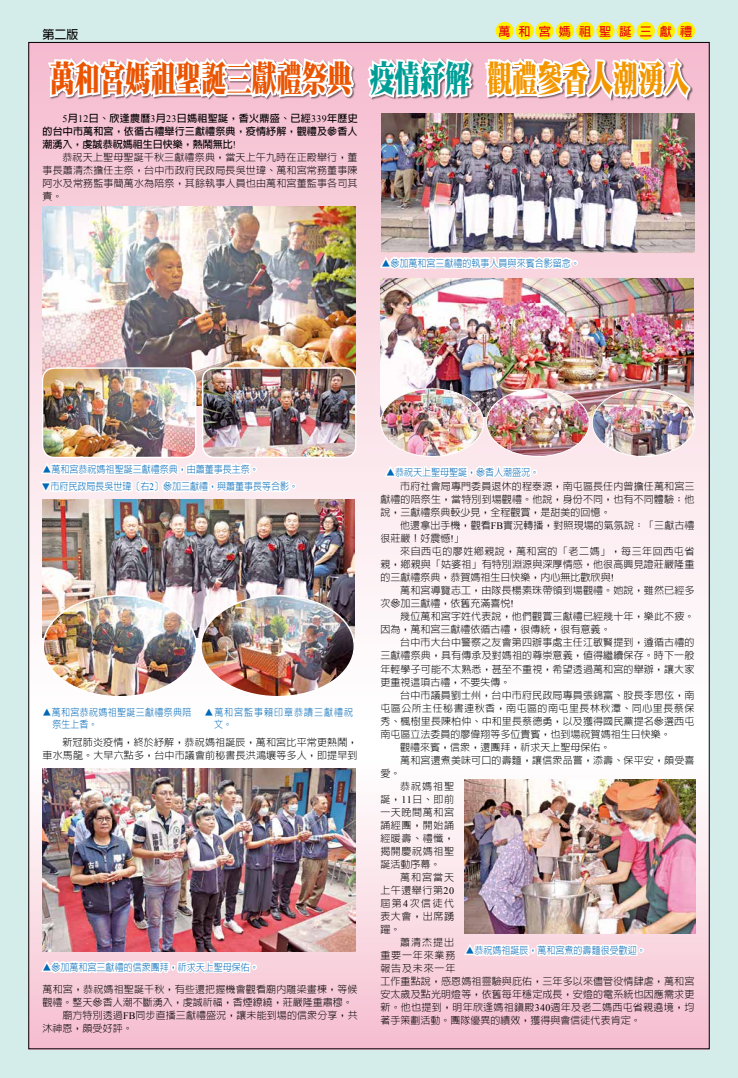
<style>
.page{position:relative;width:738px;height:1078px;background:#fff}
.page>*{position:absolute;margin:0;border:0;box-sizing:border-box;transform-origin:0 0}
.t1{font:36px "DF Ming Std W12";color:#ea5504;scale:.7 1}
.t2{font:700 12px "Lin Gothic";color:#e60012}
.t3{font:700 12px "Lin Gothic";color:#000}
.t4{font:300 10px/13px "Lin Gothic";letter-spacing:.01em;color:#000;text-align:justify}
.t5{font:300 10px "Lin Gothic";color:#0068b7;scale:.9 1}
.t6{font:700 10px/13px "Lin Gothic";letter-spacing:.015em;color:#000;text-align:justify}
.t7{font:300 10px "Lin Gothic";letter-spacing:.03em;color:#000}
.t8{font:300 10px "Lin Gothic";letter-spacing:.045em;color:#000}
.t9{font:300 10px/12px "Lin Gothic";letter-spacing:.035em;color:#0068b7;scale:.9 1}
.t10{font:300 10px/12px "Lin Gothic";letter-spacing:.105em;color:#0068b7;scale:.9 1}
.t11{font:300 10px "Lin Gothic";letter-spacing:.06em;color:#000}
.t12{font:300 10px "Lin Gothic";letter-spacing:.085em;color:#000}
.s1{color:#009e96}
.s2{color:#f39700}
.s3{font-family:"Times New Roman";font-weight:400}
</style>
<div class="page">
<div style="left:0;top:0;width:737px;height:1077px;background:#d4ecea"></div>
<div style="left:28px;top:755px;width:681px;height:294px;background:linear-gradient(to bottom,#fdfffe,#f5becf)"></div>
<div style="left:28px;top:43px;width:681px;height:711px;background:linear-gradient(to bottom,#f3bcce,#fff)"></div>
<svg style="left:45px;top:41px;width:311px;height:79px;background:#f2d3de"></svg>
<div style="left:676px;top:22px;width:18px;height:18px;background:#fff100;border-radius:50%"></div>
<img style="left:43px;top:206px;width:312px;height:89px">
<img style="left:43px;top:785px;width:312px;height:166px">
<svg style="left:382px;top:445px;width:157px;height:45px;background:#fceff2"></svg>
<img style="left:37px;top:295px;width:318px;height:490px">
<svg style="left:461px;top:776px;width:184px;height:193px;background:#f9e2e8"></svg>
<img style="left:39px;top:911px;width:220px;height:75px">
<img style="left:380px;top:278px;width:313px;height:138px">
<img style="left:380px;top:388px;width:103px;height:68px">
<div style="left:380px;top:388px;width:103px;height:69px;border:1px solid #fff;border-radius:50%"></div>
<img style="left:486px;top:388px;width:103px;height:68px">
<div style="left:485px;top:388px;width:104px;height:69px;border:1px solid #fff;border-radius:50%"></div>
<img style="left:591px;top:388px;width:103px;height:68px">
<div style="left:591px;top:388px;width:104px;height:69px;border:1px solid #fff;border-radius:50%"></div>
<img style="left:365px;top:21px;width:327px;height:338px">
<img style="left:43px;top:499px;width:311px;height:138px">
<img style="left:464px;top:779px;width:231px;height:154px">
<img style="left:201px;top:595px;width:153px;height:101px">
<img style="left:43px;top:595px;width:153px;height:101px">
<p class="t3" style="left:43px;top:29px;width:37px">第二版</p>
<p class="t2" style="left:498px;top:25px;width:195px">萬 和 宮 媽 祖 聖 誕 三 獻 禮</p>
<h1 class="t1" style="left:50px;top:59px;width:913px">萬和宮媽祖聖誕三獻禮祭典 <span class="s1">疫情紓解</span> <span class="s2">觀禮參香人潮湧入</span></h1>
<p class="t6" style="left:43px;top:111px;width:316px;text-indent:20px"><span class="s3">5</span>月<span class="s3">12</span>日、欣逢農曆<span class="s3">3</span>月<span class="s3">23</span>日媽祖聖誕，香火鼎盛、已經<span class="s3">339</span>年歷史的台中市萬和宮，依循古禮舉行三獻禮祭典，疫情紓解，觀禮及參香人潮湧入，虔誠恭祝媽祖生日快樂，熱鬧無比<span class="s3">!</span></p>
<p class="t4" style="left:43px;top:150px;width:316px;text-indent:20px">恭祝天上聖母聖誕千秋三獻禮祭典，當天上午九時在正殿舉行，董事長蕭清杰擔任主祭，台中市政府民政局長吳世瑋、萬和宮常務董事陳阿水及常務監事簡萬水為陪祭，其餘執事人員也由萬和宮董監事各司其責。</p>
<p class="t5" style="left:381px;top:258px;width:222px">▲參加萬和宮三獻禮的執事人員與來賓合影留念。</p>
<p class="t5" style="left:43px;top:464px;width:242px">▲萬和宮恭祝媽祖聖誕三獻禮祭典，由蕭董事長主祭。</p>
<p class="t5" style="left:386px;top:467px;width:172px">▲恭祝天上聖母聖誕，參香人潮盛況。</p>
<p class="t5" style="left:50px;top:491px;width:11px;rotate:-180deg">▲</p>
<p class="t5" style="left:50px;top:481px;width:277px">市府民政局長吳世瑋〔右<span class="s3">2</span>〕參加三獻禮，與蕭董事長等合影。</p>
<p class="t4" style="left:380px;top:480px;width:315px;text-indent:20px">市府社會局專門委員退休的程泰源，南屯區長任內曾擔任萬和宮三獻禮的陪祭生，當特別到場觀禮。他說，身份不同，也有不同體驗；他說，三獻禮祭典較少見，全程觀賞，是甜美的回憶。</p>
<p class="t4" style="left:380px;top:519px;width:315px;text-indent:20px">他還拿出手機，觀看<span class="s3">FB</span>實況轉播，對照現場的氣氛說：「三獻古禮很莊嚴！好震憾<span class="s3">!</span>」</p>
<p class="t4" style="left:380px;top:545px;width:315px;text-indent:20px">來自西屯的廖姓鄉親說，萬和宮的「老二媽」，每三年回西屯省親，鄉親與「姑婆祖」有特別淵源與深厚情感，他很高興見證莊嚴隆重的三獻禮祭典，恭賀媽祖生日快樂，內心無比歡欣與<span class="s3">!</span></p>
<p class="t4" style="left:380px;top:584px;width:315px;text-indent:20px">萬和宮導覽志工，由隊長楊素珠帶領到場觀禮。她說，雖然已經多次參加三獻禮，依舊充滿喜悅<span class="s3">!</span></p>
<p class="t4" style="left:380px;top:610px;width:315px;text-indent:20px">幾位萬和宮字姓代表說，他們觀賞三獻禮已經幾十年，樂此不疲。因為，萬和宮三獻禮依循古禮，很傳統，很有意義。</p>
<p class="t4" style="left:380px;top:636px;width:315px;text-indent:20px">台中市大台中警察之友會第四辦事處主任江敏賢提到，遵循古禮的三獻禮祭典，具有傳承及對媽祖的尊崇意義，值得繼續保存。時下一般年輕學子可能不太熟悉，甚至不重視，希望透過萬和宮的舉辦，讓大家更重視這項古禮，不要失傳。</p>
<p class="t4" style="left:400px;top:688px;width:295px">台中市議員劉士州，台中市府民政局專員張錦富、股長李思伭，南</p>
<p class="t8" style="left:380px;top:702px;width:315px">屯區公所主任秘書連秋香，南屯區的南屯里長林秋潭、同心里長蔡保</p>
<p class="t4" style="left:380px;top:714px;width:315px">秀、楓樹里長陳柏仲、中和里長蔡德勇，以及獲得國民黨提名參選西屯</p>
<p class="t4" style="left:380px;top:727px;width:291px">南屯區立法委員的廖偉翔等多位貴賓，也到場祝賀媽祖生日快樂。</p>
<p class="t4" style="left:400px;top:740px;width:212px">觀禮來賓，信眾，還團拜，祈求天上聖母保佑。</p>
<p class="t4" style="left:400px;top:753px;width:295px">萬和宮還煮美味可口的壽麵，讓信眾品嘗，添壽、保平安，頗受喜</p>
<p class="t4" style="left:380px;top:766px;width:21px">愛。</p>
<p class="t4" style="left:400px;top:779px;width:55px">恭祝媽祖聖</p>
<p class="t4" style="left:380px;top:792px;width:75px">誕，<span class="s3">11</span>日、即前</p>
<p class="t11" style="left:380px;top:806px;width:75px">一天晚間萬和宮</p>
<p class="t4" style="left:380px;top:818px;width:75px">誦經團，開始誦</p>
<p class="t4" style="left:380px;top:831px;width:75px">經暖壽、禮懺，</p>
<p class="t11" style="left:380px;top:845px;width:75px">揭開慶祝媽祖聖</p>
<p class="t4" style="left:380px;top:857px;width:61px">誕活動序幕。</p>
<p class="t4" style="left:400px;top:870px;width:55px">萬和宮當天</p>
<p class="t4" style="left:380px;top:883px;width:75px">上午還舉行第<span class="s3">20</span></p>
<p class="t4" style="left:380px;top:896px;width:75px">屆第<span class="s3">4</span>次信徒代</p>
<p class="t4" style="left:380px;top:909px;width:75px">表大會，出席踴</p>
<p class="t4" style="left:380px;top:922px;width:21px">躍。</p>
<p class="t4" style="left:400px;top:935px;width:55px">蕭清杰提出</p>
<p class="t12" style="left:380px;top:949px;width:77px">重要一年來業務</p>
<p class="t12" style="left:380px;top:962px;width:77px">報告及未來一年</p>
<p class="t4" style="left:380px;top:974px;width:315px">工作重點說，感恩媽祖靈驗與庇佑，三年多以來儘管役情肆虐，萬和宮</p>
<p class="t4" style="left:380px;top:987px;width:315px">安太歲及點光明燈等，依舊每年穩定成長，安燈的電系統也因應需求更</p>
<p class="t7" style="left:380px;top:1001px;width:315px">新。他也提到，明年欣逢媽祖鎮殿<span class="s3">340</span>週年及老二媽西屯省親遶境，均</p>
<p class="t4" style="left:380px;top:1013px;width:261px">著手策劃活動。團隊優異的績效，獲得與會信徒代表肯定。</p>
<p class="t9" style="left:52px;top:706px;width:156px;text-indent:-10px">▲萬和宮恭祝媽祖聖誕三獻禮祭典陪祭生上香。</p>
<p class="t10" style="left:214px;top:706px;width:155px;text-indent:-10px">▲萬和宮監事賴印章恭謮三獻禮祝文。</p>
<p class="t4" style="left:43px;top:735px;width:316px;text-align:right">新冠肺炎疫情，終於紓解，恭祝媽祖誕辰，萬和宮比平常更熱鬧，<br>車水馬龍。大早六點多，台中市議會前秘書長洪鴻壤等多人，即提早到</p>
<p class="t5" style="left:465px;top:945px;width:201px">▲恭祝媽祖誕辰，萬和宮煮的壽麵很受歡迎。</p>
<p class="t5" style="left:43px;top:961px;width:242px">▲參加萬和宮三獻禮的信眾團拜，祈求天上聖母保佑。</p>
<p class="t4" style="left:43px;top:982px;width:316px">萬和宮，恭祝媽祖聖誕千秋，有些還把握機會觀看廟內雕梁畫棟，等候</p>
<p class="t4" style="left:43px;top:995px;width:311px">觀禮。整天參香人潮不斷湧入，虔誠祈福，香煙繚繞，莊嚴隆重肅穆。</p>
<p class="t4" style="left:62px;top:1008px;width:296px">廟方特別透過<span class="s3">FB</span>同步直播三獻禮盛況，讓未能到場的信眾分享，共</p>
<p class="t4" style="left:43px;top:1021px;width:91px">沐神恩，頗受好評。</p>
</div>
